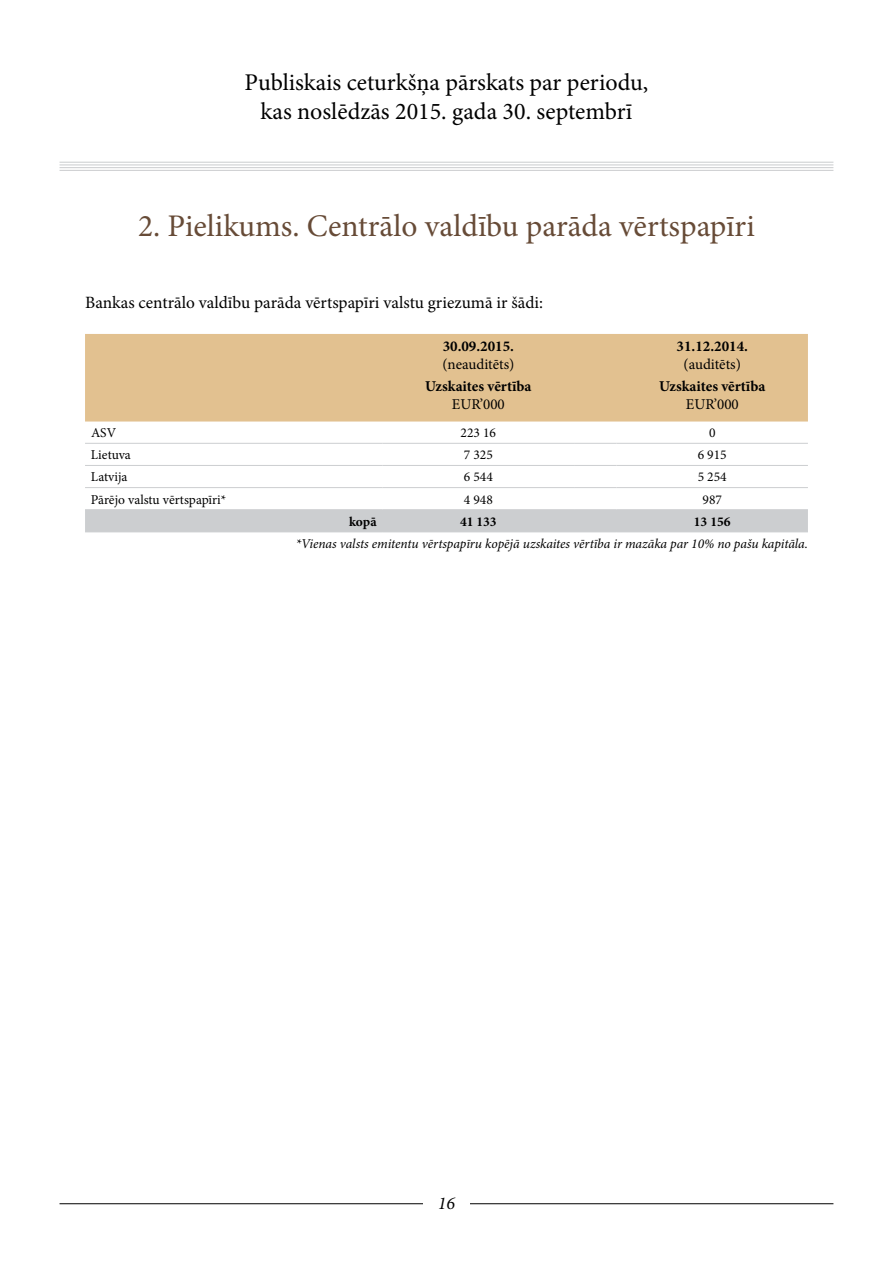
<style>
.page{position:relative;width:893px;height:1263px;background:#fff}
.page>*{position:absolute;margin:0;border:0;box-sizing:border-box;transform-origin:0 0}
.t1{font:31.5px "Minion Pro";color:#674b37}
.t2{font:24px/28.8px "Minion Pro";color:#000;text-align:center}
.t3{font:italic 18px "Minion Pro";color:#000}
.t4{font:17.25px "Minion Pro";color:#000}
.t5{font:700 15px "Minion Pro";color:#000}
.t6{font:15px "Minion Pro";color:#000}
.t7{font:italic 13.5px "Minion Pro";letter-spacing:-.005em;color:#000}
.t8{font:13.5px "Minion Pro";color:#000}
.t9{font:700 13.5px "Minion Pro";color:#000}
</style>
<div class="page">
<hr style="left:60px;top:1203px;width:773px;height:1px;background:#000">
<hr style="left:60px;top:170px;width:773px;height:1px;background:#ccced0">
<hr style="left:60px;top:167px;width:773px;height:1px;background:#ccced0">
<hr style="left:60px;top:164px;width:773px;height:1px;background:#ccced0">
<hr style="left:60px;top:162px;width:773px;height:1px;background:#ccced0">
<div style="left:423px;top:1201px;width:47px;height:5px;background:#fff"></div>
<div style="left:85px;top:334px;width:723px;height:87px;background:#e2c190"></div>
<div style="left:85px;top:510px;width:723px;height:21px;background:#ccced0"></div>
<hr style="left:85px;top:443px;width:298px;height:1px;background:#ccced0">
<hr style="left:383px;top:443px;width:191px;height:1px;background:#ccced0">
<hr style="left:574px;top:443px;width:43px;height:1px;background:#ccced0">
<hr style="left:617px;top:443px;width:191px;height:1px;background:#ccced0">
<hr style="left:85px;top:465px;width:298px;height:1px;background:#ccced0">
<hr style="left:383px;top:465px;width:191px;height:1px;background:#ccced0">
<hr style="left:574px;top:465px;width:43px;height:1px;background:#ccced0">
<hr style="left:617px;top:465px;width:191px;height:1px;background:#ccced0">
<hr style="left:85px;top:487px;width:298px;height:1px;background:#ccced0">
<hr style="left:383px;top:487px;width:191px;height:1px;background:#ccced0">
<hr style="left:574px;top:487px;width:43px;height:1px;background:#ccced0">
<hr style="left:617px;top:487px;width:191px;height:1px;background:#ccced0">
<hr style="left:85px;top:509px;width:298px;height:1px;background:#ccced0">
<hr style="left:383px;top:509px;width:191px;height:1px;background:#ccced0">
<hr style="left:574px;top:509px;width:43px;height:1px;background:#ccced0">
<hr style="left:617px;top:509px;width:191px;height:1px;background:#ccced0">
<hr style="left:85px;top:531px;width:298px;height:1px;background:#ccced0">
<hr style="left:383px;top:531px;width:191px;height:1px;background:#ccced0">
<hr style="left:574px;top:531px;width:43px;height:1px;background:#ccced0">
<hr style="left:617px;top:531px;width:191px;height:1px;background:#ccced0">
<h2 class="t2" style="left:245px;top:68px;width:405px">Publiskais ceturkšņa pārskats par periodu, kas noslēdzās 2015. gada 30. septembrī</h2>
<h1 class="t1" style="left:138px;top:204px;width:618px">2. Pielikums. Centrālo valdību parāda vērtspapīri</h1>
<p class="t4" style="left:85px;top:291px;width:460px">Bankas centrālo valdību parāda vērtspapīri valstu griezumā ir šādi:</p>
<p class="t5" style="left:443px;top:336px;width:73px">30.09.2015.</p>
<p class="t6" style="left:442px;top:354px;width:73px">(neauditēts)</p>
<p class="t5" style="left:425px;top:375px;width:108px">Uzskaites vērtība</p>
<p class="t6" style="left:452px;top:394px;width:54px">EUR’000</p>
<p class="t5" style="left:676px;top:336px;width:73px">31.12.2014.</p>
<p class="t6" style="left:684px;top:354px;width:59px">(auditēts)</p>
<p class="t5" style="left:659px;top:375px;width:108px">Uzskaites vērtība</p>
<p class="t6" style="left:686px;top:394px;width:54px">EUR’000</p>
<p class="t8" style="left:91px;top:424px;width:27px">ASV</p>
<p class="t8" style="left:461px;top:424px;width:37px">223 16</p>
<p class="t8" style="left:709px;top:424px;width:8px">0</p>
<p class="t8" style="left:91px;top:446px;width:41px">Lietuva</p>
<p class="t8" style="left:464px;top:446px;width:30px">7 325</p>
<p class="t8" style="left:698px;top:446px;width:30px">6 915</p>
<p class="t8" style="left:91px;top:468px;width:38px">Latvija</p>
<p class="t8" style="left:464px;top:468px;width:30px">6 544</p>
<p class="t8" style="left:698px;top:468px;width:30px">5 254</p>
<p class="t8" style="left:91px;top:490px;width:137px">Pārējo valstu vērtspapīri*</p>
<p class="t8" style="left:464px;top:490px;width:30px">4 948</p>
<p class="t8" style="left:702px;top:490px;width:21px">987</p>
<p class="t9" style="left:349px;top:512px;width:29px">kopā</p>
<p class="t9" style="left:460px;top:512px;width:38px">41 133</p>
<p class="t9" style="left:694px;top:512px;width:38px">13 156</p>
<p class="t7" style="left:296px;top:534px;width:514px">*Vienas valsts emitentu vērtspapīru kopējā uzskaites vērtība ir mazāka par 10% no pašu kapitāla.</p>
<h3 class="t3" style="left:438px;top:1190px;width:19px">16</h3>
</div>
